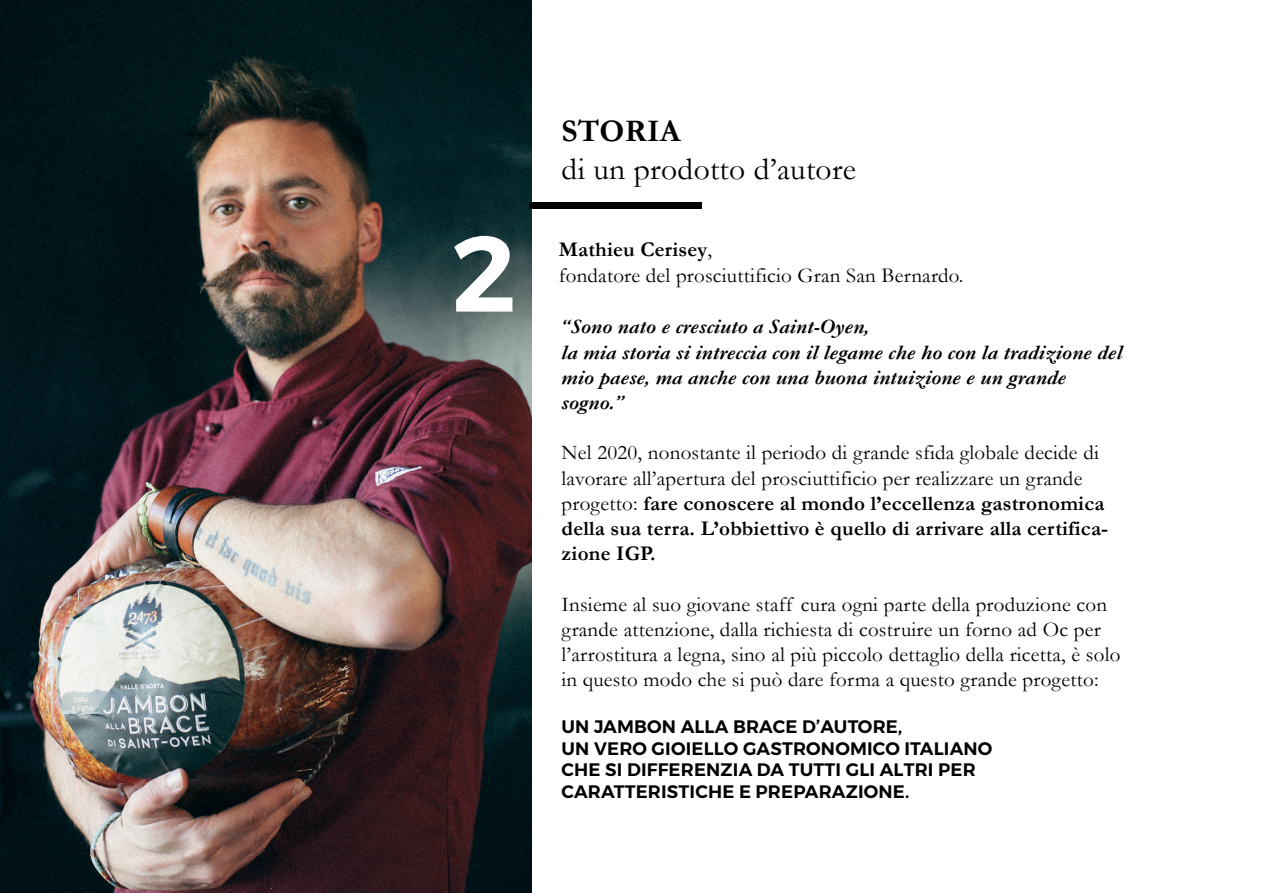
<style>
.page{position:relative;width:1263px;height:893px;background:#fff}
.page>*{position:absolute;margin:0;border:0;box-sizing:border-box;transform-origin:0 0}
.t1{font:600 107.1px "Montserrat";color:#fff}
.t2{font:31.65px "Garamond";letter-spacing:.01em;color:#000001}
.t3{font:700 31.65px "Garamond";letter-spacing:.01em;color:#000001}
.t4{font:21px/25.2px "Garamond";letter-spacing:.01em;color:#000001}
.t5{font:italic 700 21px/25.2px "Garamond";letter-spacing:.01em;color:#000001}
.t6{font:600 18px/21.6px "Montserrat";letter-spacing:.01em;color:#000002}
.s1{font-weight:700}
</style>
<div class="page">
<img style="left:0;top:0;width:531px;height:893px">
<div style="left:529px;top:203px;width:173px;height:6px;background:#000002"></div>
<h1 class="t1" style="left:452px;top:189px;width:65px">2</h1>
<h2 class="t3" style="left:561px;top:109px;width:121px">STORIA</h2>
<h2 class="t2" style="left:561px;top:148px;width:296px">di un prodotto d’autore</h2>
<p class="t4" style="left:559px;top:237px;width:406px"><span class="s1">Mathieu Cerisey</span>,<br>fondatore del prosciuttificio Gran San Bernardo.</p>
<p class="t5" style="left:561px;top:313px;width:562px">“Sono nato e cresciuto a Saint-Oyen,<br>la mia storia si intreccia con il legame che ho con la tradizione del mio paese, ma anche con una buona intuizione e un grande sogno.”</p>
<p class="t4" style="left:561px;top:440px;width:548px">Nel 2020, nonostante il periodo di grande sfida globale decide di lavorare all’apertura del prosciuttificio per realizzare un grande progetto: <span class="s1">fare conoscere al mondo l’eccellenza gastronomica della sua terra. L’obbiettivo è quello di arrivare alla certifica&shy;zione IGP.</span></p>
<p class="t4" style="left:561px;top:591px;width:560px">Insieme al suo giovane staff cura ogni parte della produzione con grande attenzione, dalla richiesta di costruire un forno ad Oc per l’arrostitura a legna, sino al più piccolo dettaglio della ricetta, è solo in questo modo che si può dare forma a questo grande progetto:</p>
<p class="t6" style="left:561px;top:716px;width:432px">UN JAMBON ALLA BRACE D’AUTORE,<br>UN VERO GIOIELLO GASTRONOMICO ITALIANO CHE SI DIFFERENZIA DA TUTTI GLI ALTRI PER CARATTERISTICHE E PREPARAZIONE.</p>
</div>
